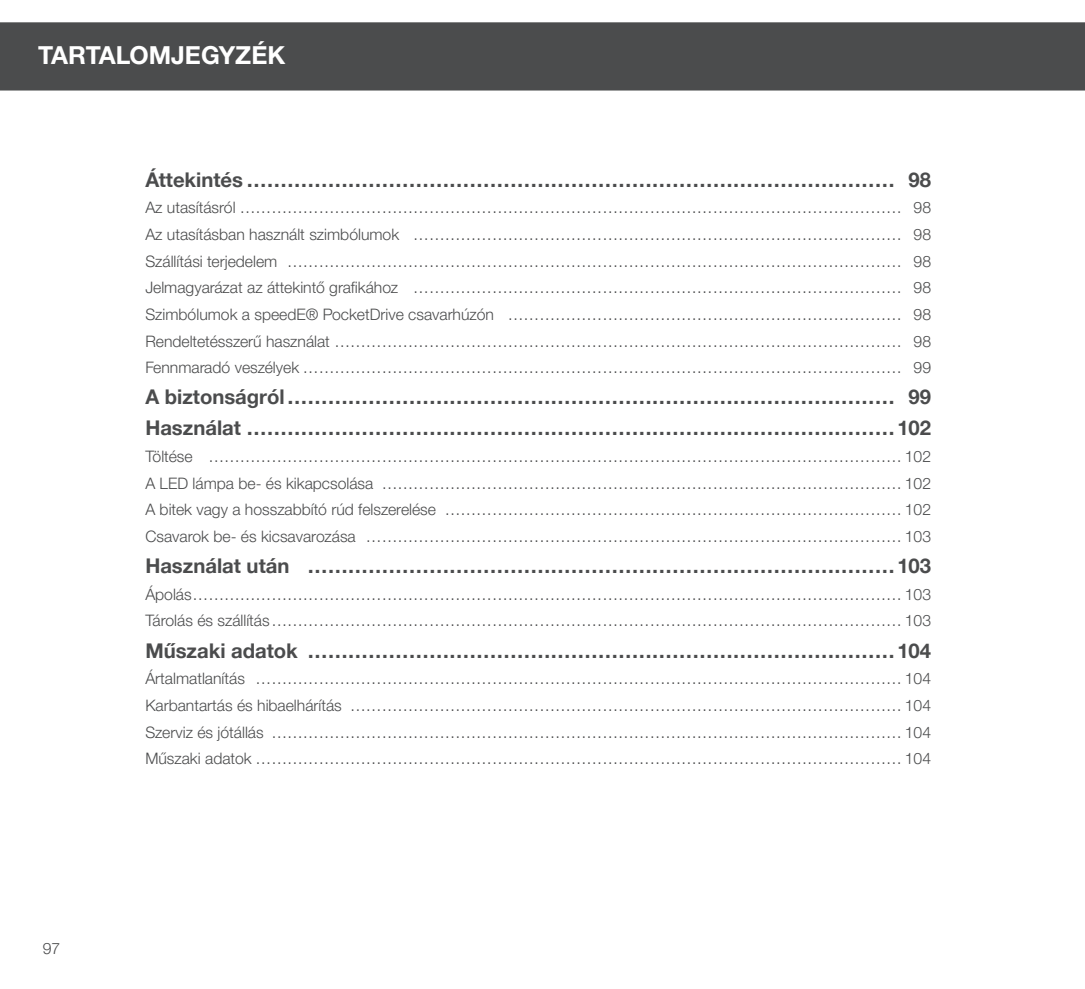
<style>
.page{position:relative;width:1085px;height:989px;background:#fff}
.page>*{position:absolute;margin:0;border:0;box-sizing:border-box;transform-origin:0 0}
.t1{font:700 24.75px "Helvetica Neue LTW1 G";color:#fff}
.t2{font:700 20.25px/31.1px "Helvetica Neue LTW1 G";color:#4b4c4d}
.t3{font:300 15.75px/26.6px "Helvetica Neue LTW1 G";color:#4b4c4d;text-align:justify}
</style>
<div class="page">
<div style="left:0;top:22px;width:1084px;height:68px;background:#4b4c4d"></div>
<h1 class="t1" style="left:38px;top:40px;width:248px">TARTALOMJEGYZÉK</h1>
<p class="t3" style="left:43px;top:935px;width:19px">97</p>
<p class="t2" style="left:145px;top:164px;width:787px">Áttekintés …………………………………………………………………………………… 98</p>
<p class="t3" style="left:145px;top:194px;width:787px">Az utasításról ……………………………………………………………………………………………………………… 98<br>Az utasításban használt szimbólumok ………………………………………………………………………………… 98<br>Szállítási terjedelem ……………………………………………………………………………………………………… 98<br>Jelmagyarázat az áttekintő grafikához ………………………………………………………………………………… 98<br>Szimbólumok a speedE® PocketDrive csavarhúzón ………………………………………………………………… 98<br>Rendeltetésszerű használat ……………………………………………………………………………………………… 98<br>Fennmaradó veszélyek …………………………………………………………………………………………………… 99</p>
<p class="t2" style="left:145px;top:381px;width:787px">A biztonságról……………………………………………………………………………… 99<br>Használat ……………………………………………………………………………………102</p>
<p class="t3" style="left:145px;top:443px;width:787px">Töltése …………………………………………………………………………………………………………………… 102<br>A LED lámpa be- és kikapcsolása ……………………………………………………………………………………… 102<br>A bitek vagy a hosszabbító rúd felszerelése …………………………………………………………………………… 102<br>Csavarok be- és kicsavarozása ………………………………………………………………………………………… 103</p>
<p class="t2" style="left:145px;top:550px;width:787px">Használat után ……………………………………………………………………………103</p>
<p class="t3" style="left:145px;top:581px;width:787px">Ápolás……………………………………………………………………………………………………………………… 103<br>Tárolás és szállítás………………………………………………………………………………………………………… 103</p>
<p class="t2" style="left:145px;top:634px;width:787px">Műszaki adatok ……………………………………………………………………………104</p>
<p class="t3" style="left:145px;top:665px;width:787px">Ártalmatlanítás …………………………………………………………………………………………………………… 104<br>Karbantartás és hibaelhárítás …………………………………………………………………………………………… 104<br>Szerviz és jótállás ………………………………………………………………………………………………………… 104<br>Műszaki adatok …………………………………………………………………………………………………………… 104</p>
</div>
